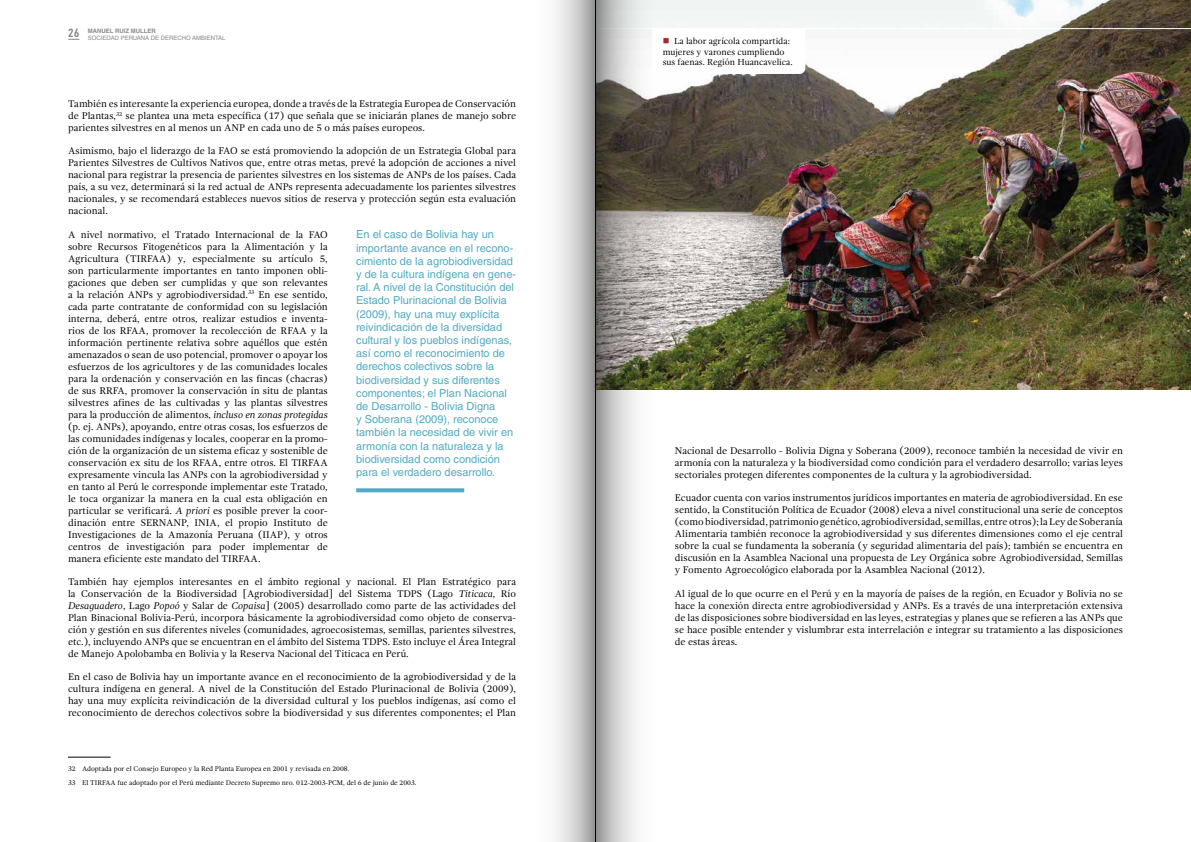
<style>
.page{position:relative;width:1191px;height:842px;background:#fff}
.page>*{position:absolute;margin:0;border:0;box-sizing:border-box;transform-origin:0 0}
.t1{font:500 12px "PF Din Text Cond Pro";color:#878787}
.t2{font:11px/13.2px "Helvetica LT Std";color:#50aac2}
.t3{font:10px/12px "Gandhi Serif";color:#000;text-align:justify}
.t4{font:9px/10.8px "Gandhi Serif";color:#000}
.t5{font:7px/14.1px "Gandhi Serif";color:#000}
.t6{font:6px "Helvetica LT Std";color:#878787}
.t7{font:700 6px "Helvetica LT Std";color:#878787}
.s1{font-style:italic}
</style>
<div class="page">
<hr style="left:68px;top:757px;width:43px;height:1px;background:#000">
<svg style="left:356px;top:488px;width:108px;height:4px"></svg>
<img style="left:663px;top:0;width:528px;height:390px">
<hr style="left:595px;top:28px;width:596px;height:1px;background:#fff">
<svg style="left:555px;top:0;width:40px;height:842px"></svg>
<svg style="left:596px;top:0;width:67px;height:842px"></svg>
<hr style="left:595px;top:0;width:1px;height:842px;background:#000">
<svg style="left:652px;top:29px;width:153px;height:45px"></svg>
<p class="t1" style="left:68px;top:25px;width:13px">26</p>
<p class="t7" style="left:88px;top:27px;width:69px">MANUEL RUIZ MULLER</p>
<p class="t6" style="left:88px;top:34px;width:139px">SOCIEDAD PERUANA DE DERECHO AMBIENTAL</p>
<p class="t3" style="left:68px;top:98px;width:449px">También es interesante la experiencia europea, donde a través de la Estrategia Europea de Conservación de Plantas,<sup>32</sup> se plantea una meta específica (17) que señala que se iniciarán planes de manejo sobre parientes silvestres en al menos un ANP en cada uno de 5 o más países europeos.</p>
<p class="t3" style="left:68px;top:145px;width:449px">Asimismo, bajo el liderazgo de la FAO se está promoviendo la adopción de un Estrategia Global para Parientes Silvestres de Cultivos Nativos que, entre otras metas, prevé la adopción de acciones a nivel nacional para registrar la presencia de parientes silvestres en los sistemas de ANPs de los países. Cada país, a su vez, determinará si la red actual de ANPs representa adecuadamente los parientes silvestres nacionales, y se recomendará estableces nuevos sitios de reserva y protección según esta evaluación nacional.</p>
<p class="t3" style="left:68px;top:228px;width:261px">A nivel normativo, el Tratado Internacional de la FAO sobre Recursos Fitogenéticos para la Alimentación y la Agricultura (TIRFAA) y, especialmente su artículo 5, son particularmente importantes en tanto imponen obli&shy;gaciones que deben ser cumplidas y que son relevantes a la relación ANPs y agrobiodiversidad.<sup>33</sup> En ese sentido, cada parte contratante de conformidad con su legislación interna, deberá, entre otros, realizar estudios e inventa&shy;rios de los RFAA, promover la recolección de RFAA y la información pertinente relativa sobre aquéllos que estén amenazados o sean de uso potencial, promover o apoyar los esfuerzos de los agricultores y de las comunidades locales para la ordenación y conservación en las fincas (chacras) de sus RRFA, promover la conservación in situ de plantas silvestres afines de las cultivadas y las plantas silvestres para la producción de alimentos, <span class="s1">incluso en zonas protegidas </span>(p. ej. ANPs), apoyando, entre otras cosas, los esfuerzos de las comunidades indígenas y locales, cooperar en la promo&shy;ción de la organización de un sistema eficaz y sostenible de conservación ex situ de los RFAA, entre otros. El TIRFAA expresamente vincula las ANPs con la agrobiodiversidad y en tanto al Perú le corresponde implementar este Tratado, le toca organizar la manera en la cual esta obligación en particular se verificará. <span class="s1">A priori</span> es posible prever la coor&shy;dinación entre SERNANP, INIA, el propio Instituto de Investigaciones de la Amazonía Peruana (IIAP), y otros centros de investigación para poder implementar de manera eficiente este mandato del TIRFAA.</p>
<p class="t3" style="left:68px;top:576px;width:449px">También hay ejemplos interesantes en el ámbito regional y nacional. El Plan Estratégico para la Conservación de la Biodiversidad [Agrobiodiversidad] del Sistema TDPS (Lago <span class="s1">Titicaca</span>, Río <span class="s1">Desaguadero</span>, Lago <span class="s1">Popoó</span> y Salar de <span class="s1">Copaisa</span>] (2005) desarrollado como parte de las actividades del Plan Binacional Bolivia-Perú, incorpora básicamente la agrobiodiversidad como objeto de conserva&shy;ción y gestión en sus diferentes niveles (comunidades, agroecosistemas, semillas, parientes silvestres, etc.), incluyendo ANPs que se encuentran en el ámbito del Sistema TDPS. Esto incluye el Área Integral de Manejo Apolobamba en Bolivia y la Reserva Nacional del Titicaca en Perú.</p>
<p class="t3" style="left:68px;top:671px;width:449px">En el caso de Bolivia hay un importante avance en el reconocimiento de la agrobiodiversidad y de la cultura indígena en general. A nivel de la Constitución del Estado Plurinacional de Bolivia (2009), hay una muy explícita reivindicación de la diversidad cultural y los pueblos indígenas, así como el reconocimiento de derechos colectivos sobre la biodiversidad y sus diferentes componentes; el Plan</p>
<p class="t2" style="left:356px;top:228px;width:161px">En el caso de Bolivia hay un importante avance en el recono&shy;cimiento de la agrobiodiversidad y de la cultura indígena en gene&shy;ral. A nivel de la Constitución del<br>Estado Plurinacional de Bolivia (2009), hay una muy explícita reivindicación de la diversidad cultural y los pueblos indígenas, así como el reconocimiento de derechos colectivos sobre la biodiversidad y sus diferentes componentes; el Plan Nacional de Desarrollo - Bolivia Digna<br>y Soberana (2009), reconoce también la necesidad de vivir en armonía con la naturaleza y la biodiversidad como condición para el verdadero desarrollo.</p>
<p class="t5" style="left:68px;top:762px;width:350px">32 Adoptada por el Consejo Europeo y la Red Planta Europea en 2001 y revisada en 2008.<br>33 El TIRFAA fue adoptado por el Perú mediante Decreto Supremo nro. 012-2003-PCM, del 6 de junio de 2003.</p>
<p class="t4" style="left:662px;top:35px;width:132px;text-indent:11px">La labor agrícola compartida: mujeres y varones cumpliendo sus faenas. Región Huancavelica.</p>
<p class="t3" style="left:675px;top:445px;width:449px">Nacional de Desarrollo - Bolivia Digna y Soberana (2009), reconoce también la necesidad de vivir en armonía con la naturaleza y la biodiversidad como condición para el verdadero desarrollo; varias leyes sectoriales protegen diferentes componentes de la cultura y la agrobiodiversidad.</p>
<p class="t3" style="left:675px;top:492px;width:449px">Ecuador cuenta con varios instrumentos jurídicos importantes en materia de agrobiodiversidad. En ese sentido, la Constitución Política de Ecuador (2008) eleva a nivel constitucional una serie de conceptos (como biodiversidad, patrimonio genético, agrobiodiversidad, semillas, entre otros); la Ley de Soberanía Alimentaria también reconoce la agrobiodiversidad y sus diferentes dimensiones como el eje central sobre la cual se fundamenta la soberanía (y seguridad alimentaria del país); también se encuentra en discusión en la Asamblea Nacional una propuesta de Ley Orgánica sobre Agrobiodiversidad, Semillas y Fomento Agroecológico elaborada por la Asamblea Nacional (2012).</p>
<p class="t3" style="left:675px;top:587px;width:449px">Al igual de lo que ocurre en el Perú y en la mayoría de países de la región, en Ecuador y Bolivia no se hace la conexión directa entre agrobiodiversidad y ANPs. Es a través de una interpretación extensiva de las disposiciones sobre biodiversidad en las leyes, estrategias y planes que se refieren a las ANPs que se hace posible entender y vislumbrar esta interrelación e integrar su tratamiento a las disposiciones de estas áreas.</p>
</div>
